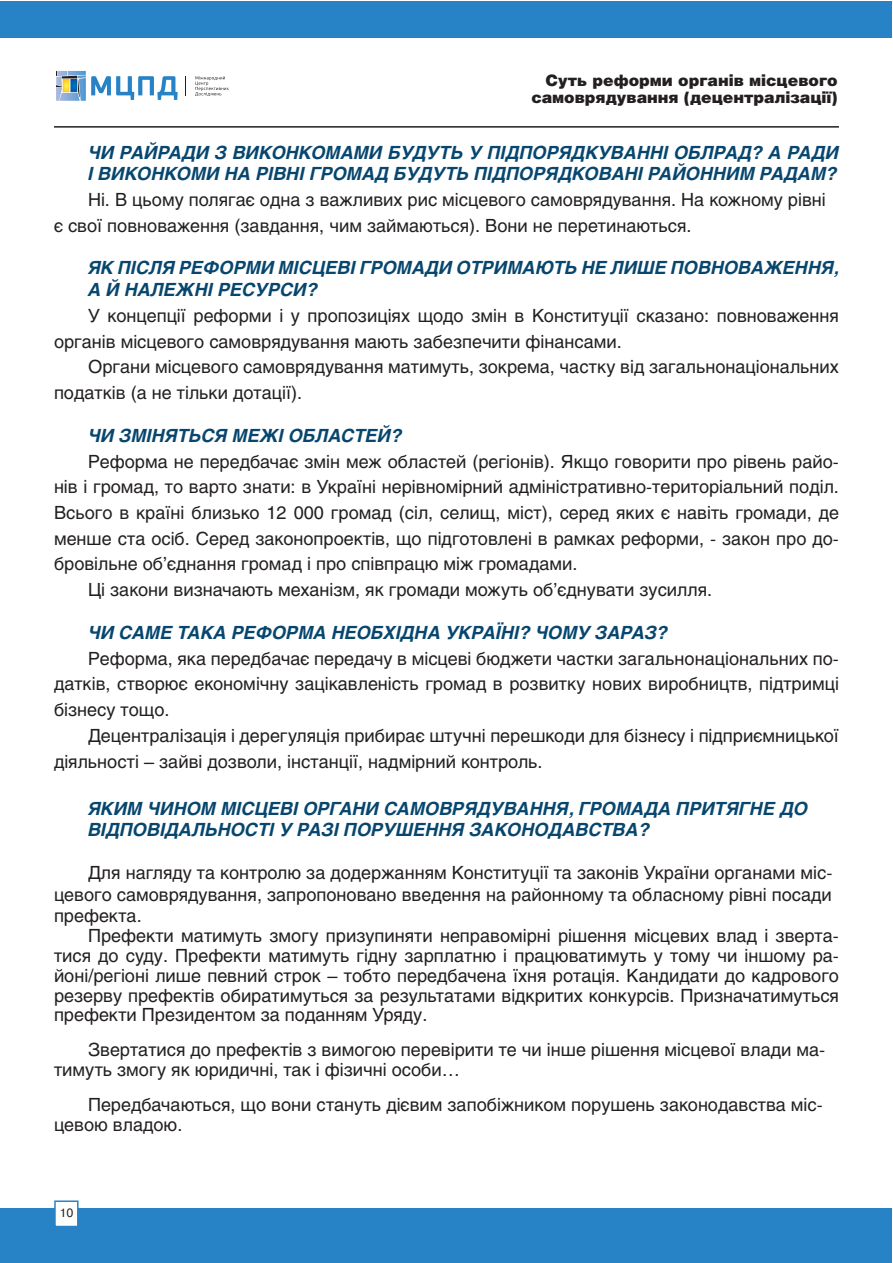
<style>
.page{position:relative;width:893px;height:1263px;background:#fff}
.page>*{position:absolute;margin:0;border:0;box-sizing:border-box;transform-origin:0 0}
.t1{font:18px/25.7px "Helios C";color:#231f20}
.t2{font:italic 700 18px/21.6px "Helios C";color:#07466e}
.t3{font:15.75px/16.6px "Helios Black C";color:#231f20;text-align:right}
.t4{font:12px "Pragmatica C";color:#231f20}
</style>
<div class="page">
<svg style="left:56px;top:71px;width:122px;height:30px"></svg>
<svg style="left:185px;top:76px;width:1px;height:19px"></svg>
<svg style="left:195px;top:76px;width:34px;height:20px"></svg>
<div style="left:0;top:1px;width:891px;height:37px;background:#2783c5"></div>
<div style="left:0;top:1209px;width:891px;height:54px;background:#2783c5"></div>
<hr style="left:54px;top:126px;width:785px;height:2px;background:#231f20">
<div style="left:54px;top:1200px;width:25px;height:27px;background:#fff;border:2px solid #2783c5"></div>
<p class="t3" style="left:531px;top:71px;width:308px">Суть реформи органів місцевого самоврядування (децентралізації)</p>
<p class="t2" style="left:88px;top:141px;width:752px">ЧИ РАЙРАДИ З ВИКОНКОМАМИ БУДУТЬ У ПІДПОРЯДКУВАННІ ОБЛРАД? А РАДИ<br>І ВИКОНКОМИ НА РІВНІ ГРОМАД БУДУТЬ ПІДПОРЯДКОВАНІ РАЙОННИМ РАДАМ?</p>
<p class="t1" style="left:54px;top:186px;width:773px;text-indent:34px">Ні. В цьому полягає одна з важливих рис місцевого самоврядування. На кожному рівні є свої повноваження (завдання, чим займаються). Вони не перетинаються.</p>
<p class="t2" style="left:88px;top:257px;width:752px">ЯК ПІСЛЯ РЕФОРМИ МІСЦЕВІ ГРОМАДИ ОТРИМАЮТЬ НЕ ЛИШЕ ПОВНОВАЖЕННЯ,<br>А Й НАЛЕЖНІ РЕСУРСИ?</p>
<p class="t1" style="left:54px;top:302px;width:786px;text-indent:34px">У концепції реформи і у пропозиціях щодо змін в Конституції сказано: повноваження органів місцевого самоврядування мають забезпечити фінансами.</p>
<p class="t1" style="left:54px;top:354px;width:786px;text-indent:34px">Органи місцевого самоврядування матимуть, зокрема, частку від загальнонаціональних податків (а не тільки дотації).</p>
<p class="t2" style="left:88px;top:425px;width:316px">ЧИ ЗМІНЯТЬСЯ МЕЖІ ОБЛАСТЕЙ?</p>
<p class="t1" style="left:88px;top:448px;width:752px">Реформа не передбачає змін меж областей (регіонів). Якщо говорити про рівень райо-</p>
<p class="t1" style="left:54px;top:474px;width:786px">нів і громад, то варто знати: в Україні нерівномірний адміністративно-територіальний поділ.</p>
<p class="t1" style="left:54px;top:500px;width:786px">Всього в країні близько 12 000 громад (сіл, селищ, міст), серед яких є навіть громади, де</p>
<p class="t1" style="left:54px;top:525px;width:786px">менше ста осіб. Серед законопроектів, що підготовлені в рамках реформи, - закон про до-</p>
<p class="t1" style="left:54px;top:551px;width:525px">бровільне об’єднання громад і про співпрацю між громадами.</p>
<p class="t1" style="left:88px;top:577px;width:626px">Ці закони визначають механізм, як громади можуть об’єднувати зусилля.</p>
<p class="t2" style="left:88px;top:622px;width:581px">ЧИ САМЕ ТАКА РЕФОРМА НЕОБХІДНА УКРАЇНІ? ЧОМУ ЗАРАЗ?</p>
<p class="t1" style="left:54px;top:645px;width:786px;text-align:justify;text-indent:34px">Реформа, яка передбачає передачу в місцеві бюджети частки загальнонаціональних по&shy;датків, створює економічну зацікавленість громад в розвитку нових виробництв, підтримці бізнесу тощо.</p>
<p class="t1" style="left:54px;top:722px;width:786px;text-indent:34px">Децентралізація і дерегуляція прибирає штучні перешкоди для бізнесу і підприємницької діяльності – зайві дозволи, інстанції, надмірний контроль.</p>
<p class="t2" style="left:88px;top:797px;width:721px">ЯКИМ ЧИНОМ МІСЦЕВІ ОРГАНИ САМОВРЯДУВАННЯ, ГРОМАДА ПРИТЯГНЕ ДО<br>ВІДПОВІДАЛЬНОСТІ У РАЗІ ПОРУШЕННЯ ЗАКОНОДАВСТВА?</p>
<p class="t1" style="left:54px;top:862px;width:780px;line-height:21.6px;text-align:justify;text-indent:34px">Для нагляду та контролю за додержанням Конституції та законів України органами міс&shy;цевого самоврядування, запропоновано введення на районному та обласному рівні посади префекта.</p>
<p class="t1" style="left:54px;top:926px;width:786px;line-height:19.8px;text-align:justify;text-indent:34px">Префекти матимуть змогу призупиняти неправомірні рішення місцевих влад і зверта&shy;тися до суду. Префекти матимуть гідну зарплатню і працюватимуть у тому чи іншому ра&shy;йоні/регіоні лише певний строк – тобто передбачена їхня ротація. Кандидати до кадрового резерву префектів обиратимуться за результатами відкритих конкурсів. Призначатимуться префекти Президентом за поданням Уряду.</p>
<p class="t1" style="left:54px;top:1040px;width:773px;line-height:19.8px;text-indent:34px">Звертатися до префектів з вимогою перевірити те чи інше рішення місцевої влади ма&shy;тимуть змогу як юридичні, так і фізичні особи…</p>
<p class="t1" style="left:54px;top:1094px;width:770px;line-height:19.8px;text-indent:34px">Передбачаються, що вони стануть дієвим запобіжником порушень законодавства міс&shy;цевою владою.</p>
<p class="t4" style="left:60px;top:1206px;width:15px">10</p>
</div>
